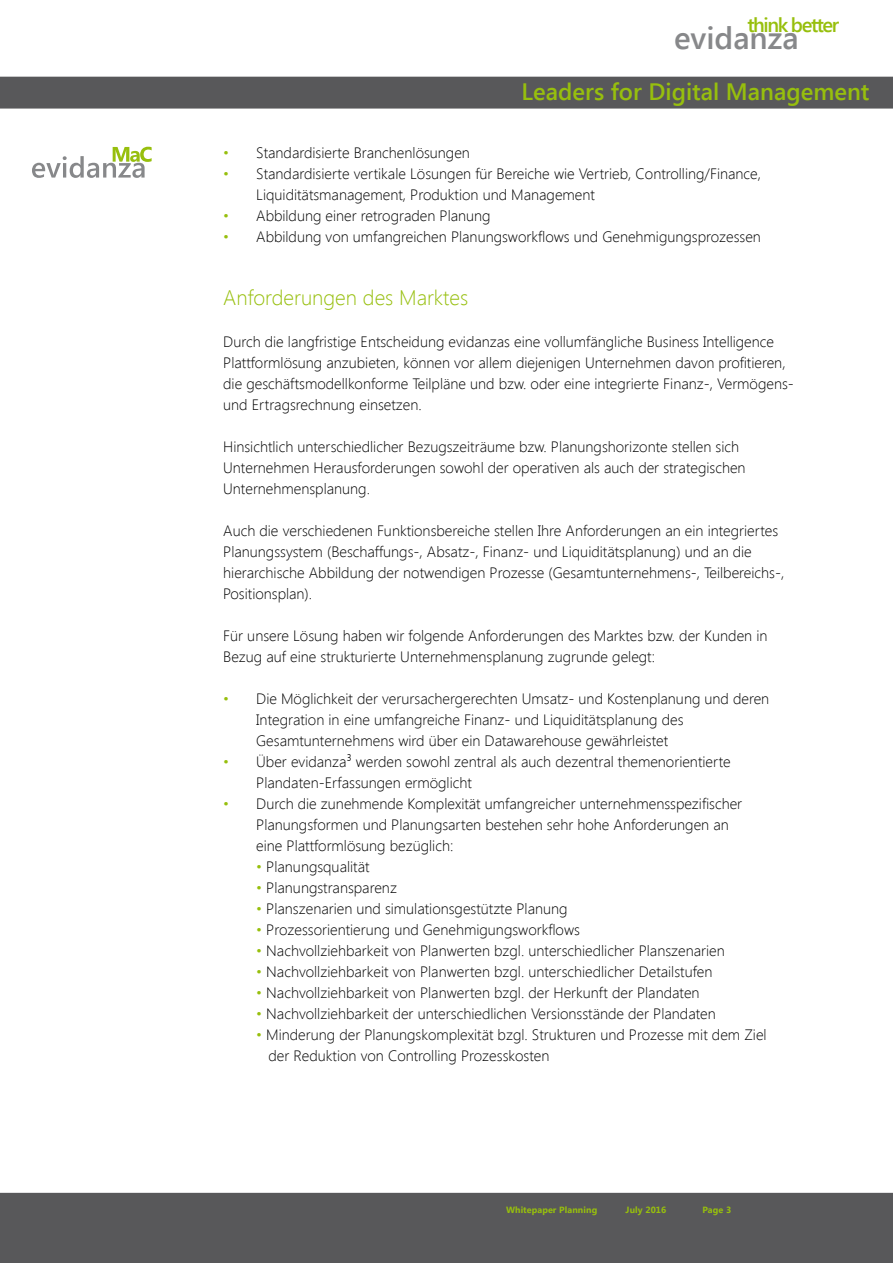
<style>
.page{position:relative;width:893px;height:1263px;background:#fff}
.page>*{position:absolute;margin:0;border:0;box-sizing:border-box;transform-origin:0 0}
.t1{font:600 31.2px "Segoe UI";color:#87888a}
.t2{font:600 23.7px "Segoe UI";color:#97bf0d}
.t3{font:300 21px "Segoe UI";color:#97bf0d}
.t4{font:600 20.1px "Segoe UI";letter-spacing:-.07em;color:#97bf0d}
.t5{font:300 15px/21px "Segoe UI";color:#000}
.t6{font:700 9px "Segoe UI";letter-spacing:.01em;color:#97bf0d}
.s1{color:#97bf0d}
</style>
<div class="page">
<div style="left:0;top:1193px;width:893px;height:70px;background:#58585a"></div>
<div style="left:0;top:77px;width:893px;height:32px;background:#58585a"></div>
<svg style="left:32px;top:147px;width:120px;height:31px"></svg>
<h3 class="t4" style="left:747px;top:11px;width:94px">think better</h3>
<h1 class="t1" style="left:674px;top:16px;width:126px">evidanza</h1>
<h2 class="t2" style="left:522px;top:75px;width:349px">Leaders for Digital Management</h2>
<p class="t5" style="left:223px;top:141px;width:248px"><span class="s1">•</span> Standardisierte Branchenlösungen</p>
<p class="t5" style="left:256px;top:162px;width:506px;text-indent:-33px"><span class="s1">•</span> Standardisierte vertikale Lösungen für Bereiche wie Vertrieb, Controlling/Finance,<br>Liquiditätsmanagement, Produktion und Management</p>
<p class="t5" style="left:223px;top:204px;width:269px"><span class="s1">•</span> Abbildung einer retrograden Planung</p>
<p class="t5" style="left:223px;top:225px;width:539px"><span class="s1">•</span> Abbildung von umfangreichen Planungsworkflows und Genehmigungsprozessen</p>
<h3 class="t3" style="left:223px;top:283px;width:247px">Anforderungen des Marktes</h3>
<p class="t5" style="left:223px;top:330px;width:572px">Durch die langfristige Entscheidung evidanzas eine vollumfängliche Business Intelligence Plattformlösung anzubieten, können vor allem diejenigen Unternehmen davon profitieren, die geschäftsmodellkonforme Teilpläne und bzw. oder eine integrierte Finanz-, Vermögens&shy;und Ertragsrechnung einsetzen.</p>
<p class="t5" style="left:223px;top:435px;width:524px">Hinsichtlich unterschiedlicher Bezugszeiträume bzw. Planungshorizonte stellen sich<br>Unternehmen Herausforderungen sowohl der operativen als auch der strategischen<br>Unternehmensplanung.</p>
<p class="t5" style="left:223px;top:519px;width:563px">Auch die verschiedenen Funktionsbereiche stellen Ihre Anforderungen an ein integriertes Planungssystem (Beschaffungs-, Absatz-, Finanz- und Liquiditätsplanung) und an die hierarchische Abbildung der notwendigen Prozesse (Gesamtunternehmens-, Teilbereichs-, Positionsplan).</p>
<p class="t5" style="left:223px;top:624px;width:546px">Für unsere Lösung haben wir folgende Anforderungen des Marktes bzw. der Kunden in<br>Bezug auf eine strukturierte Unternehmensplanung zugrunde gelegt:</p>
<p class="t5" style="left:256px;top:687px;width:515px;text-indent:-33px"><span class="s1">•</span> Die Möglichkeit der verursachergerechten Umsatz- und Kostenplanung und deren<br>Integration in eine umfangreiche Finanz- und Liquiditätsplanung des<br>Gesamtunternehmens wird über ein Datawarehouse gewährleistet</p>
<p class="t5" style="left:256px;top:750px;width:476px;text-indent:-33px"><span class="s1">•</span> Über evidanza³ werden sowohl zentral als auch dezentral themenorientierte<br>Plandaten-Erfassungen ermöglicht</p>
<p class="t5" style="left:256px;top:792px;width:487px;text-indent:-33px"><span class="s1">•</span> Durch die zunehmende Komplexität umfangreicher unternehmensspezifischer<br>Planungsformen und Planungsarten bestehen sehr hohe Anforderungen an eine Plattformlösung bezüglich:</p>
<p class="t5" style="left:256px;top:855px;width:115px"><span class="s1">•</span> Planungsqualität</p>
<p class="t5" style="left:256px;top:876px;width:142px"><span class="s1">•</span> Planungstransparenz</p>
<p class="t5" style="left:256px;top:897px;width:313px"><span class="s1">•</span> Planszenarien und simulationsgestützte Planung</p>
<p class="t5" style="left:256px;top:918px;width:325px"><span class="s1">•</span> Prozessorientierung und Genehmigungsworkflows</p>
<p class="t5" style="left:256px;top:939px;width:470px"><span class="s1">•</span> Nachvollziehbarkeit von Planwerten bzgl. unterschiedlicher Planszenarien</p>
<p class="t5" style="left:256px;top:960px;width:458px"><span class="s1">•</span> Nachvollziehbarkeit von Planwerten bzgl. unterschiedlicher Detailstufen</p>
<p class="t5" style="left:256px;top:981px;width:445px"><span class="s1">•</span> Nachvollziehbarkeit von Planwerten bzgl. der Herkunft der Plandaten</p>
<p class="t5" style="left:256px;top:1002px;width:461px"><span class="s1">•</span> Nachvollziehbarkeit der unterschiedlichen Versionsstände der Plandaten</p>
<p class="t5" style="left:269px;top:1023px;width:500px;text-indent:-12px"><span class="s1">•</span> Minderung der Planungskomplexität bzgl. Strukturen und Prozesse mit dem Ziel der Reduktion von Controlling Prozesskosten</p>
<p class="t6" style="left:506px;top:1203px;width:93px">Whitepaper Planning</p>
<p class="t6" style="left:626px;top:1203px;width:42px">July 2016</p>
<p class="t6" style="left:702px;top:1203px;width:30px">Page 3</p>
</div>
